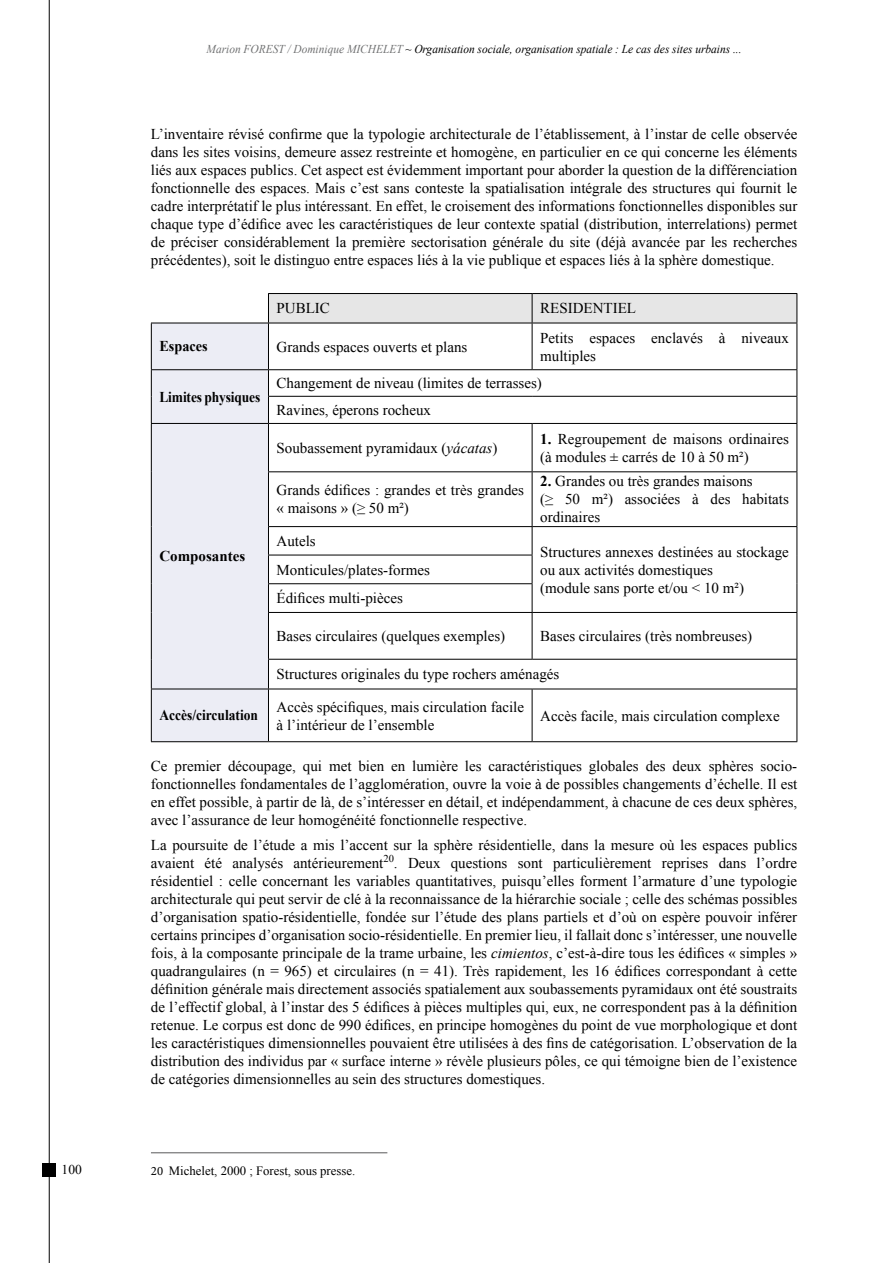
<style>
.page{position:relative;width:893px;height:1263px;background:#fff}
.page>*{position:absolute;margin:0;border:0;box-sizing:border-box;transform-origin:0 0}
.t1{font:15px/18px "Times New Roman";color:#000}
.t2{font:700 15px "Times New Roman";color:#000;scale:.9 1}
.t3{font:700 15px "Times New Roman";color:#000}
.t4{font:700 15px "Times New Roman";color:#000;scale:.95 1}
.t5{font:13.5px "Times New Roman";color:#000}
.t6{font:12.75px "Times New Roman";color:#000}
.t7{font:italic 12px "Times New Roman";color:#000;scale:.95 1}
.s1{color:#707172}
.s2{font-style:italic}
.s3{font-weight:700}
.s4{font-family:"Minion Pro"}
</style>
<div class="page">
<hr style="left:49px;top:0;width:1px;height:1263px;background:#000">
<div style="left:42px;top:1163px;width:14px;height:13px;background:#000"></div>
<div style="left:152px;top:324px;width:116px;height:417px;background:#ecedf5"></div>
<svg style="left:268px;top:293px;width:529px;height:30px;background:#d9d9d9"></svg>
<hr style="left:151px;top:323px;width:1px;height:46px;background:#000">
<hr style="left:268px;top:323px;width:264px;height:1px;background:#000">
<hr style="left:268px;top:323px;width:1px;height:46px;background:#000">
<hr style="left:532px;top:323px;width:265px;height:1px;background:#000">
<hr style="left:532px;top:323px;width:1px;height:46px;background:#000">
<hr style="left:796px;top:323px;width:1px;height:46px;background:#000">
<hr style="left:268px;top:369px;width:264px;height:1px;background:#000">
<hr style="left:532px;top:369px;width:265px;height:1px;background:#000">
<svg style="left:151px;top:370px;width:1px;height:53px"></svg>
<hr style="left:268px;top:396px;width:264px;height:1px;background:#000">
<svg style="left:268px;top:370px;width:1px;height:53px"></svg>
<hr style="left:532px;top:396px;width:265px;height:1px;background:#000">
<svg style="left:796px;top:370px;width:1px;height:53px"></svg>
<hr style="left:151px;top:424px;width:1px;height:48px;background:#000">
<hr style="left:268px;top:423px;width:264px;height:1px;background:#000">
<hr style="left:268px;top:424px;width:1px;height:47px;background:#000">
<hr style="left:532px;top:423px;width:265px;height:1px;background:#000">
<hr style="left:532px;top:424px;width:1px;height:47px;background:#000">
<hr style="left:796px;top:424px;width:1px;height:47px;background:#000">
<hr style="left:151px;top:472px;width:1px;height:55px;background:#000">
<hr style="left:268px;top:471px;width:264px;height:1px;background:#000">
<hr style="left:268px;top:472px;width:1px;height:54px;background:#000">
<hr style="left:532px;top:471px;width:265px;height:1px;background:#000">
<hr style="left:532px;top:472px;width:1px;height:54px;background:#000">
<hr style="left:796px;top:472px;width:1px;height:54px;background:#000">
<hr style="left:268px;top:526px;width:264px;height:1px;background:#000">
<hr style="left:532px;top:526px;width:265px;height:1px;background:#000">
<hr style="left:268px;top:555px;width:264px;height:1px;background:#000">
<svg style="left:151px;top:527px;width:1px;height:85px"></svg>
<hr style="left:268px;top:583px;width:264px;height:1px;background:#000">
<svg style="left:268px;top:527px;width:1px;height:85px"></svg>
<svg style="left:532px;top:527px;width:1px;height:85px"></svg>
<svg style="left:796px;top:527px;width:1px;height:85px"></svg>
<hr style="left:151px;top:612px;width:1px;height:47px;background:#000">
<hr style="left:268px;top:612px;width:264px;height:1px;background:#000">
<hr style="left:268px;top:613px;width:1px;height:46px;background:#000">
<hr style="left:532px;top:612px;width:265px;height:1px;background:#000">
<hr style="left:532px;top:613px;width:1px;height:46px;background:#000">
<hr style="left:796px;top:613px;width:1px;height:46px;background:#000">
<hr style="left:151px;top:659px;width:1px;height:30px;background:#000">
<hr style="left:268px;top:659px;width:264px;height:1px;background:#000">
<svg style="left:268px;top:660px;width:1px;height:29px"></svg>
<hr style="left:532px;top:659px;width:265px;height:1px;background:#000">
<svg style="left:796px;top:660px;width:1px;height:29px"></svg>
<hr style="left:151px;top:689px;width:1px;height:52px;background:#000">
<hr style="left:268px;top:689px;width:264px;height:1px;background:#000">
<hr style="left:268px;top:689px;width:1px;height:52px;background:#000">
<hr style="left:532px;top:689px;width:265px;height:1px;background:#000">
<hr style="left:532px;top:689px;width:1px;height:52px;background:#000">
<hr style="left:796px;top:689px;width:1px;height:52px;background:#000">
<hr style="left:151px;top:741px;width:117px;height:1px;background:#000">
<hr style="left:268px;top:741px;width:264px;height:1px;background:#000">
<hr style="left:532px;top:741px;width:265px;height:1px;background:#000">
<hr style="left:151px;top:323px;width:117px;height:1px;background:#000">
<hr style="left:151px;top:369px;width:117px;height:1px;background:#000">
<hr style="left:151px;top:423px;width:117px;height:1px;background:#000">
<hr style="left:151px;top:689px;width:117px;height:1px;background:#000">
<hr style="left:151px;top:1152px;width:236px;height:1px;background:#58585a">
<p class="t5" style="left:62px;top:1160px;width:22px">100</p>
<p class="t7" style="left:207px;top:41px;width:565px"><span class="s1">Marion FOREST / Dominique MICHELET</span> ~ Organisation sociale, organisation spatiale : Le cas des sites urbains ...</p>
<p class="t1" style="left:151px;top:124px;width:648px;text-align:justify">L’inventaire révisé confirme que la typologie architecturale de l’établissement, à l’instar de celle observée dans les sites voisins, demeure assez restreinte et homogène, en particulier en ce qui concerne les éléments liés aux espaces publics. Cet aspect est évidemment important pour aborder la question de la différenciation fonctionnelle des espaces. Mais c’est sans conteste la spatialisation intégrale des structures qui fournit le cadre interprétatif le plus intéressant. En effet, le croisement des informations fonctionnelles disponibles sur chaque type d’édifice avec les caractéristiques de leur contexte spatial (distribution, interrelations) permet de préciser considérablement la première sectorisation générale du site (déjà avancée par les recherches précédentes), soit le distinguo entre espaces liés à la vie publique et espaces liés à la sphère domestique.</p>
<p class="t1" style="left:277px;top:299px;width:55px">PUBLIC</p>
<p class="t1" style="left:540px;top:299px;width:97px">RESIDENTIEL</p>
<p class="t4" style="left:159px;top:336px;width:52px">Espaces</p>
<p class="t1" style="left:277px;top:337px;width:192px">Grands espaces ouverts et plans</p>
<p class="t1" style="left:540px;top:328px;width:250px">Petits espaces enclavés à niveaux multiples</p>
<p class="t2" style="left:159px;top:386px;width:114px">Limites physiques</p>
<p class="t1" style="left:277px;top:369px;width:267px;line-height:26.8px">Changement de niveau (limites de terrasses)<br>Ravines, éperons rocheux</p>
<p class="t3" style="left:159px;top:546px;width:87px">Composantes</p>
<p class="t1" style="left:277px;top:439px;width:222px">Soubassement pyramidaux (<span class="s2">yácatas</span>)</p>
<p class="t1" style="left:540px;top:430px;width:250px"><span class="s3">1.</span> Regroupement de maisons ordinaires (à modules ± carrés de 10 à 50 m²)</p>
<p class="t1" style="left:277px;top:481px;width:249px">Grands édifices : grandes et très grandes « maisons » (≥ 50 m²)</p>
<p class="t1" style="left:540px;top:472px;width:250px"><span class="s3">2.</span> Grandes ou très grandes maisons<br>(≥ 50 m²) associées à des habitats ordinaires</p>
<p class="t1" style="left:277px;top:532px;width:41px">Autels</p>
<p class="t1" style="left:540px;top:542px;width:250px">Structures annexes destinées au stockage ou aux activités domestiques<br>(module sans porte et/ou &lt; 10 m²)</p>
<p class="t1" style="left:277px;top:555px;width:155px;line-height:28.7px">Monticules/plates-formes<br>Édifices multi-pièces</p>
<p class="t1" style="left:277px;top:627px;width:230px">Bases circulaires (quelques exemples)</p>
<p class="t1" style="left:540px;top:627px;width:214px">Bases circulaires (très nombreuses)</p>
<p class="t1" style="left:277px;top:665px;width:284px">Structures originales du type rochers aménagés</p>
<p class="t2" style="left:159px;top:705px;width:111px">Accès/circulation</p>
<p class="t1" style="left:277px;top:697px;width:249px">Accès spécifiques, mais circulation facile à l’intérieur de l’ensemble</p>
<p class="t1" style="left:540px;top:706px;width:241px">Accès facile, mais circulation complexe</p>
<p class="t1" style="left:151px;top:756px;width:648px;text-align:justify">Ce premier découpage, qui met bien en lumière les caractéristiques globales des deux sphères socio&shy;fonctionnelles fondamentales de l’agglomération, ouvre la voie à de possibles changements d’échelle. Il est en effet possible, à partir de là, de s’intéresser en détail, et indépendamment, à chacune de ces deux sphères, avec l’assurance de leur homogénéité fonctionnelle respective.</p>
<p class="t1" style="left:151px;top:836px;width:648px;text-align:justify">La poursuite de l’étude a mis l’accent sur la sphère résidentielle, dans la mesure où les espaces publics avaient été analysés antérieurement<sup>20</sup>. Deux questions sont particulièrement reprises dans l’ordre résidentiel : celle concernant les variables quantitatives, puisqu’elles forment l’armature d’une typologie architecturale qui peut servir de clé à la reconnaissance de la hiérarchie sociale ; celle des schémas possibles d’organisation spatio-résidentielle, fondée sur l’étude des plans partiels et d’où on espère pouvoir inférer certains principes d’organisation socio-résidentielle. En premier lieu, il fallait donc s’intéresser, une nouvelle fois, à la composante principale de la trame urbaine, les <span class="s2">cimientos</span>, c’est-à-dire tous les édifices « simples » quadrangulaires (n = 965) et circulaires (n = 41). Très rapidement, les 16 édifices correspondant à cette définition générale mais directement associés spatialement aux soubassements pyramidaux ont été soustraits de l’effectif global, à l’instar des 5 édifices à pièces multiples qui, eux, ne correspondent pas à la définition retenue. Le corpus est donc de 990 édifices, en principe homogènes du point de vue morphologique et dont les caractéristiques dimensionnelles pouvaient être utilisées à des fins de catégorisation. L’observation de la distribution des individus par « surface interne » révèle plusieurs pôles, ce qui témoigne bien de l’existence de catégories dimensionnelles au sein des structures domestiques.</p>
<p class="t6" style="left:151px;top:1162px;width:206px"><span class="s4">20</span> Michelet, 2000 ; Forest, sous presse.</p>
</div>
